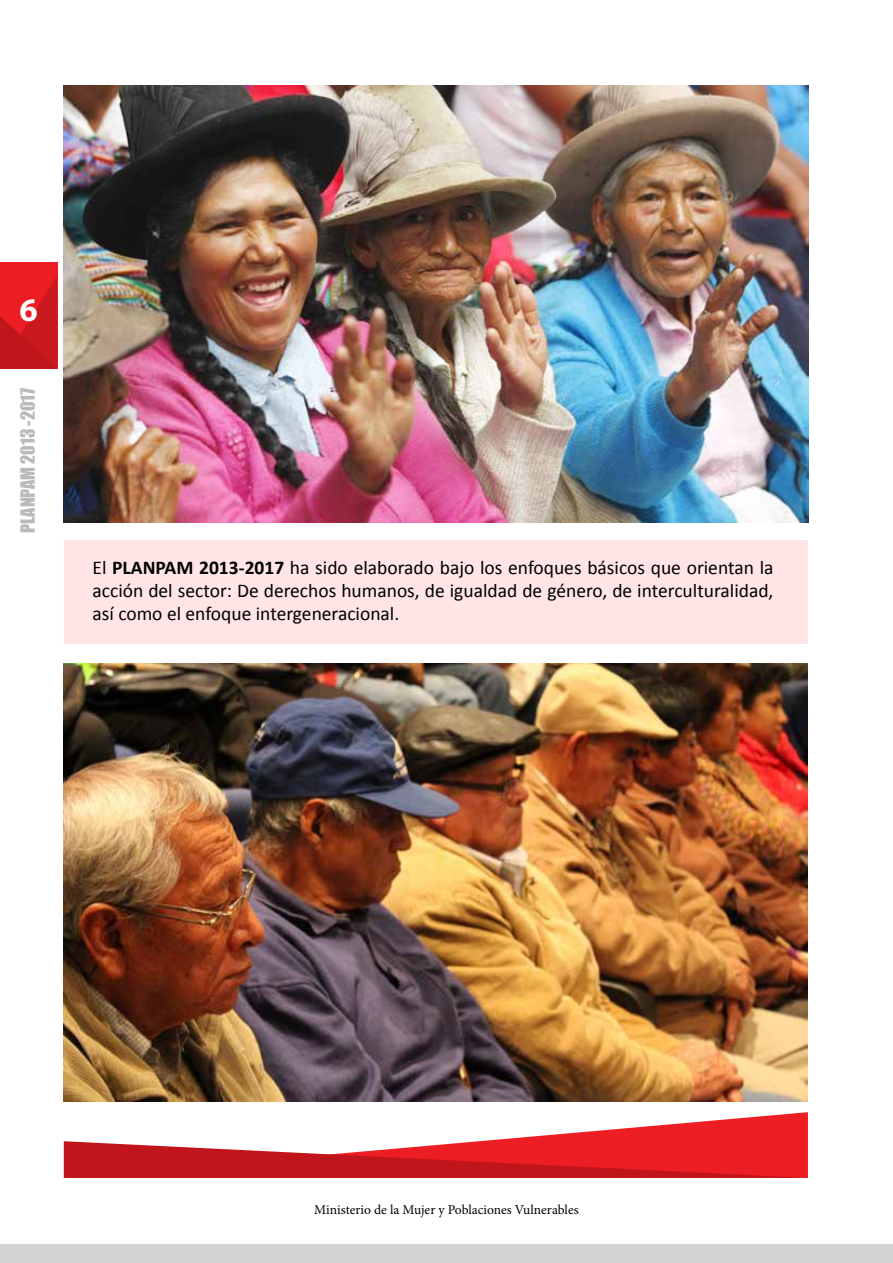
<style>
.page{position:relative;width:893px;height:1263px;background:#fff}
.page>*{position:absolute;margin:0;border:0;box-sizing:border-box;transform-origin:0 0}
.t1{font:700 33px "Myriad Pro";color:#fff}
.t2{font:19.5px/23.4px "Calibri";color:#000;text-align:justify}
.t3{font:18px "Impact";color:#b8babc}
.t4{font:13.5px "Minion Pro";color:#000}
.s1{font-weight:700}
</style>
<div class="page">
<div style="left:0;top:262px;width:57px;height:107px;background:#ed1d24"></div>
<svg style="left:0;top:276px;width:57px;height:93px"></svg>
<div style="left:0;top:1244px;width:893px;height:19px;background:#d1d3d4"></div>
<svg style="left:482px;top:1112px;width:326px;height:29px"></svg>
<svg style="left:64px;top:1141px;width:744px;height:37px"></svg>
<div style="left:64px;top:540px;width:744px;height:104px;background:#ffe5e6"></div>
<img style="left:64px;top:85px;width:744px;height:438px">
<img style="left:64px;top:663px;width:744px;height:438px">
<h1 class="t1" style="left:20px;top:289px;width:20px">6</h1>
<p class="t3" style="left:14px;top:533px;width:147px;rotate:-90deg">PLANPAM 2013 -2017</p>
<p class="t2" style="left:93px;top:554px;width:682px">El <span class="s1">PLANPAM 2013-2017</span> ha sido elaborado bajo los enfoques básicos que orientan la acción del sector: De derechos humanos, de igualdad de género, de interculturalidad, así como el enfoque intergeneracional.</p>
<p class="t4" style="left:314px;top:1201px;width:266px">Ministerio de la Mujer y Poblaciones Vulnerables</p>
</div>
